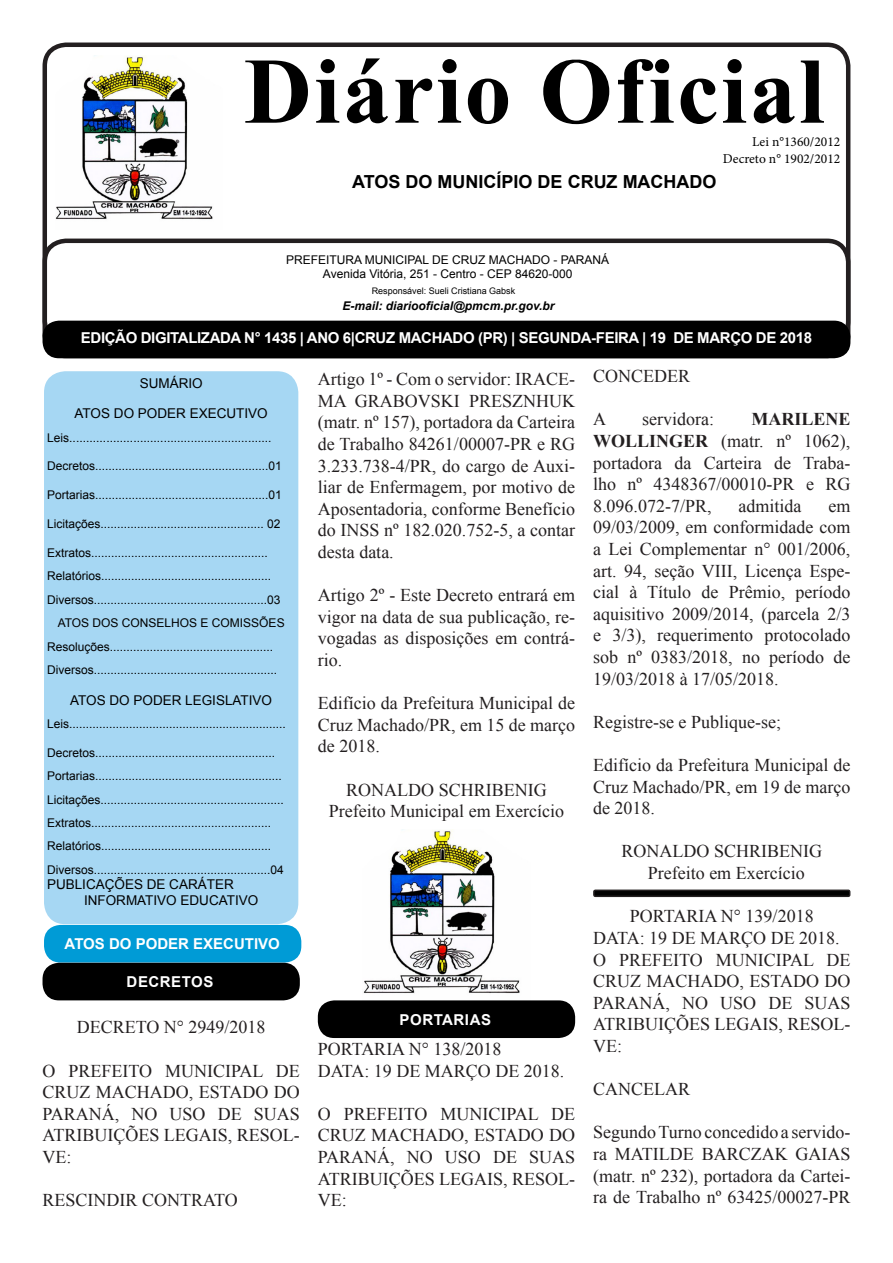
<style>
.page{position:relative;width:893px;height:1263px;background:#fff}
.page>*{position:absolute;margin:0;border:0;box-sizing:border-box;transform-origin:0 0}
.t1{font:700 93.9px "Times New Roman";letter-spacing:.025em;color:#000}
.t2{font:18px/21.6px "Times New Roman";color:#231f20;text-align:justify}
.t3{font:700 18px "Arial";color:#000}
.t4{font:700 15px "Arial";letter-spacing:-.025em;color:#fff}
.t5{font:700 15px "Arial";color:#fff}
.t6{font:700 15px "Arial";letter-spacing:.035em;color:#fff}
.t7{font:13.5px "Arial";color:#000}
.t8{font:13.5px "Minion Pro";color:#000}
.t9{font:12px "Arial";color:#000}
.t10{font:italic 700 12px "Arial";color:#000}
.t11{font:9px "Arial";color:#000}
.s1{font-weight:700}
</style>
<div class="page">
<div style="left:43px;top:43px;width:807px;height:301px;border:4px solid #231f20;border-radius:21px"></div>
<div style="left:43px;top:239px;width:807px;height:119px;border:4px solid #231f20;border-radius:21px"></div>
<div style="left:44px;top:371px;width:254px;height:553px;background:#a6d7f3;border-radius:21px"></div>
<div style="left:43px;top:321px;width:807px;height:37px;background:#000;border-radius:16px"></div>
<img style="left:55px;top:55px;width:158px;height:165px">
<div style="left:44px;top:925px;width:257px;height:37px;background:#009bd6;border-radius:16px"></div>
<img style="left:363px;top:829px;width:157px;height:165px">
<div style="left:43px;top:963px;width:257px;height:37px;background:#000;border-radius:16px"></div>
<div style="left:318px;top:1000px;width:257px;height:38px;background:#000;border-radius:16px"></div>
<div style="left:594px;top:890px;width:256px;height:6px;background:#000;border-radius:2px"></div>
<div style="left:593px;top:889px;width:257px;height:8px;border:2px solid #231f20;border-radius:2px"></div>
<p class="t1" style="left:244px;top:24px;width:582px">Diário Oficial</p>
<p class="t8" style="left:752px;top:133px;width:90px">Lei n°1360/2012</p>
<p class="t8" style="left:723px;top:149px;width:119px">Decreto n° 1902/2012</p>
<p class="t3" style="left:352px;top:169px;width:366px">ATOS DO MUNICÍPIO DE CRUZ MACHADO</p>
<p class="t9" style="left:286px;top:251px;width:325px">PREFEITURA MUNICIPAL DE CRUZ MACHADO - PARANÁ</p>
<p class="t9" style="left:323px;top:266px;width:251px">Avenida Vitória, 251 - Centro - CEP 84620-000</p>
<p class="t10" style="left:343px;top:298px;width:213px">E-mail: diariooficial@pmcm.pr.gov.br</p>
<p class="t4" style="left:81px;top:328px;width:732px">EDIÇÃO DIGITALIZADA N° 1435 | ANO 6|CRUZ MACHADO (PR) | SEGUNDA-FEIRA | 19 DE MARÇO DE 2018</p>
<p class="t7" style="left:140px;top:374px;width:65px">SUMÁRIO</p>
<p class="t7" style="left:75px;top:404px;width:195px">ATOS DO PODER EXECUTIVO</p>
<p class="t9" style="left:47px;top:429px;width:226px">Leis............................................................</p>
<p class="t9" style="left:47px;top:458px;width:236px">Decretos....................................................01</p>
<p class="t9" style="left:47px;top:487px;width:236px">Portarias....................................................01</p>
<p class="t9" style="left:47px;top:516px;width:235px">Licitações................................................. 02</p>
<p class="t9" style="left:47px;top:544px;width:222px">Extratos.....................................................</p>
<p class="t9" style="left:47px;top:568px;width:226px">Relatórios...................................................</p>
<p class="t9" style="left:47px;top:591px;width:235px">Diversos....................................................03</p>
<p class="t9" style="left:58px;top:615px;width:228px">ATOS DOS CONSELHOS E COMISSÕES</p>
<p class="t9" style="left:47px;top:638px;width:228px">Resoluções.................................................</p>
<p class="t9" style="left:47px;top:661px;width:232px">Diversos.......................................................</p>
<p class="t7" style="left:70px;top:690px;width:203px">ATOS DO PODER LEGISLATIVO</p>
<p class="t9" style="left:47px;top:715px;width:240px">Leis.................................................................</p>
<p class="t9" style="left:47px;top:744px;width:230px">Decretos......................................................</p>
<p class="t9" style="left:47px;top:768px;width:236px">Portarias........................................................</p>
<p class="t9" style="left:47px;top:791px;width:238px">Licitações.......................................................</p>
<p class="t9" style="left:47px;top:814px;width:226px">Extratos......................................................</p>
<p class="t9" style="left:47px;top:838px;width:226px">Relatórios...................................................</p>
<p class="t9" style="left:47px;top:861px;width:238px">Diversos.....................................................04</p>
<p class="t7" style="left:47px;top:875px;width:188px">PUBLICAÇÕES DE CARÁTER</p>
<p class="t7" style="left:84px;top:891px;width:176px">INFORMATIVO EDUCATIVO</p>
<p class="t11" style="left:372px;top:284px;width:145px">Responsável: Sueli Cristiana Gabsk</p>
<p class="t2" style="left:593px;top:365px;width:99px">CONCEDER</p>
<p class="t2" style="left:593px;top:408px;width:14px">A</p>
<p class="t2" style="left:642px;top:408px;width:73px">servidora:</p>
<p class="t2" style="left:318px;top:368px;width:259px">Artigo 1º - Com o servidor: IRACE-MA GRABOVSKI PRESZNHUK (matr. nº 157), portadora da Carteira de Trabalho 84261/00007-PR e RG 3.233.738-4/PR, do cargo de Auxi&shy;liar de Enfermagem, por motivo de Aposentadoria, conforme Benefício do INSS nº 182.020.752-5, a contar desta data.</p>
<p class="t2" style="left:318px;top:584px;width:259px">Artigo 2º - Este Decreto entrará em vigor na data de sua publicação, re&shy;vogadas as disposições em contrá&shy;rio.</p>
<p class="t2" style="left:318px;top:692px;width:259px">Edifício da Prefeitura Municipal de Cruz Machado/PR, em 15 de março de 2018.</p>
<p class="t2" style="left:346px;top:778px;width:202px">RONALDO SCHRIBENIG</p>
<p class="t2" style="left:329px;top:800px;width:237px">Prefeito Municipal em Exercício</p>
<p class="t2" style="left:593px;top:408px;width:259px;text-indent:158px"><span class="s1">MARILENE WOLLINGER</span> (matr. nº 1062), portadora da Carteira de Traba&shy;lho nº 4348367/00010-PR e RG 8.096.072-7/PR,</p>
<p class="t2" style="left:739px;top:494px;width:64px">admitida</p>
<p class="t2" style="left:593px;top:494px;width:259px;text-indent:235px">em 09/03/2009, em conformidade com a Lei Complementar n° 001/2006, art. 94, seção VIII, Licença Espe&shy;cial à Título de Prêmio, período aquisitivo 2009/2014, (parcela 2/3 e 3/3), requerimento protocolado sob nº 0383/2018, no período de 19/03/2018 à 17/05/2018.</p>
<p class="t2" style="left:593px;top:710px;width:189px">Registre-se e Publique-se;</p>
<p class="t2" style="left:593px;top:754px;width:259px">Edifício da Prefeitura Municipal de Cruz Machado/PR, em 19 de março de 2018.</p>
<p class="t2" style="left:621px;top:840px;width:202px">RONALDO SCHRIBENIG</p>
<p class="t2" style="left:648px;top:862px;width:158px">Prefeito em Exercício</p>
<p class="t2" style="left:630px;top:905px;width:185px">PORTARIA N° 139/2018</p>
<p class="t2" style="left:593px;top:926px;width:248px">DATA: 19 DE MARÇO DE 2018.</p>
<p class="t2" style="left:593px;top:948px;width:259px">O PREFEITO MUNICIPAL DE CRUZ MACHADO, ESTADO DO PARANÁ, NO USO DE SUAS ATRIBUIÇÕES LEGAIS, RESOL-VE:</p>
<p class="t2" style="left:593px;top:1078px;width:99px">CANCELAR</p>
<p class="t2" style="left:593px;top:1121px;width:259px">Segundo Turno concedido a servido&shy;ra MATILDE BARCZAK GAIAS (matr. nº 232), portadora da Cartei&shy;ra de Trabalho nº 63425/00027-PR</p>
<p class="t5" style="left:65px;top:934px;width:217px">ATOS DO PODER EXECUTIVO</p>
<p class="t6" style="left:127px;top:971px;width:88px">DECRETOS</p>
<p class="t6" style="left:400px;top:1009px;width:93px">PORTARIAS</p>
<p class="t2" style="left:77px;top:1016px;width:190px">DECRETO N° 2949/2018</p>
<p class="t2" style="left:43px;top:1059px;width:259px">O PREFEITO MUNICIPAL DE CRUZ MACHADO, ESTADO DO PARANÁ, NO USO DE SUAS ATRIBUIÇÕES LEGAIS, RESOL-VE:</p>
<p class="t2" style="left:43px;top:1189px;width:197px">RESCINDIR CONTRATO</p>
<p class="t2" style="left:318px;top:1037px;width:185px">PORTARIA N° 138/2018</p>
<p class="t2" style="left:318px;top:1059px;width:248px">DATA: 19 DE MARÇO DE 2018.</p>
<p class="t2" style="left:318px;top:1102px;width:259px">O PREFEITO MUNICIPAL DE CRUZ MACHADO, ESTADO DO PARANÁ, NO USO DE SUAS ATRIBUIÇÕES LEGAIS, RESOL-VE:</p>
</div>
